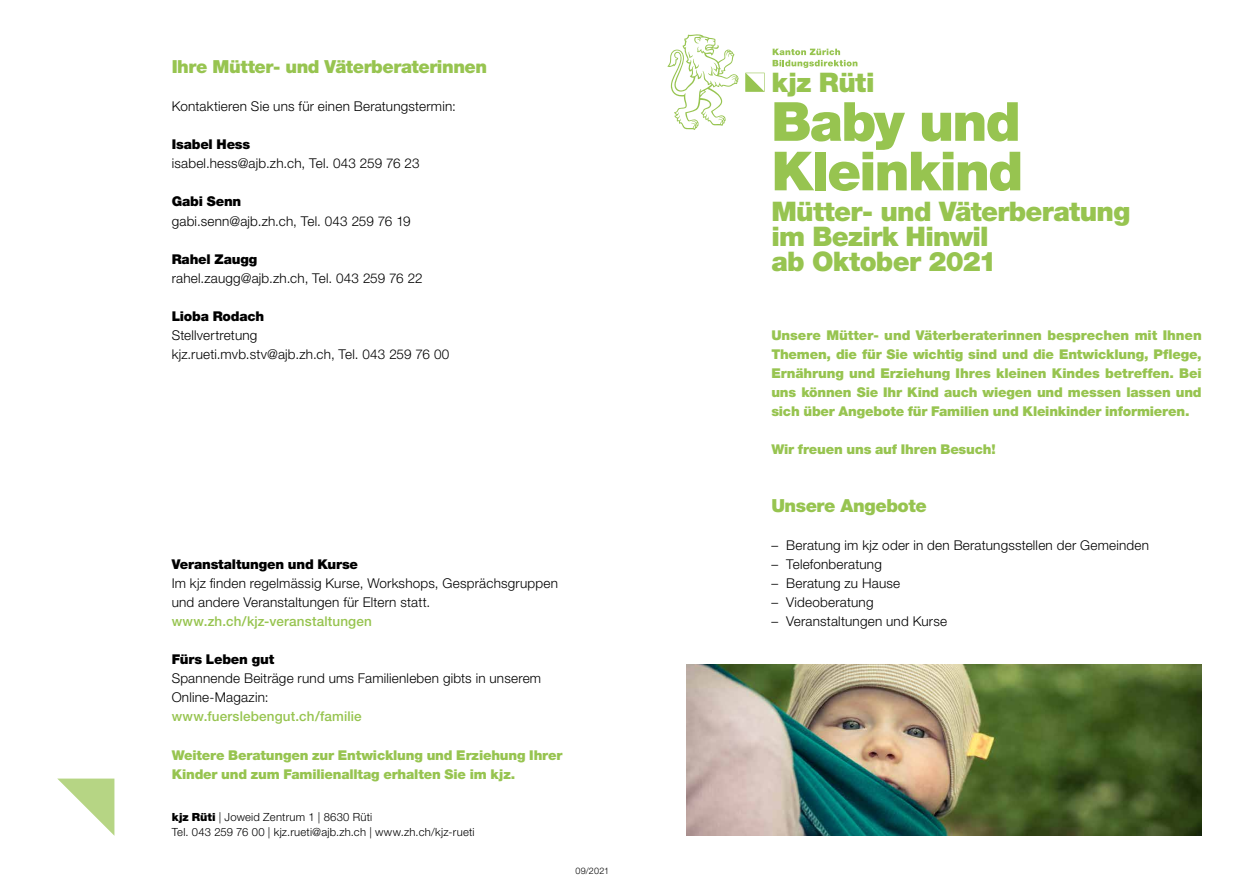
<style>
.page{position:relative;width:1259px;height:893px;background:#fff}
.page>*{position:absolute;margin:0;border:0;box-sizing:border-box;transform-origin:0 0}
.t1{font:900 54px/49.5px "Helvetica Neue LT Pro";letter-spacing:-.03em;color:#97c450}
.t2{font:900 27px/24.8px "Helvetica Neue LT Pro";letter-spacing:-.025em;color:#97c450}
.t3{font:900 18px "Helvetica Neue LT Pro";letter-spacing:-.025em;color:#97c450}
.t4{font:300 13.5px/19px "Helvetica Neue LT Pro";letter-spacing:.015em;color:#000}
.t5{font:900 13.5px/19px "Helvetica Neue LT Pro";letter-spacing:-.015em;color:#97c450}
.t6{font:900 13.5px "Helvetica Neue LT Pro";letter-spacing:-.01em;color:#000}
.t7{font:500 13.5px "Helvetica Neue LT Pro";letter-spacing:.015em;color:#97c450}
.t8{font:300 11.25px/15px "Helvetica Neue LT Pro";letter-spacing:.02em;color:#000}
.t9{font:300 9px "Helvetica Neue LT Pro";letter-spacing:.02em;color:#000}
.s1{font-weight:900}
</style>
<div class="page">
<svg style="left:58px;top:779px;width:56px;height:56px"></svg>
<img style="left:687px;top:664px;width:514px;height:172px">
<svg style="left:772px;top:49px;width:85px;height:19px"></svg>
<svg style="left:745px;top:73px;width:19px;height:19px"></svg>
<svg style="left:667px;top:34px;width:71px;height:96px"></svg>
<h3 class="t3" style="left:172px;top:56px;width:317px">Ihre Mütter- und Väterberaterinnen</h3>
<p class="t4" style="left:172px;top:96px;width:286px">Kontaktieren Sie uns für einen Beratungstermin:</p>
<p class="t6" style="left:172px;top:136px;width:80px">Isabel Hess</p>
<p class="t4" style="left:172px;top:154px;width:249px">isabel.hess@ajb.zh.ch, Tel. 043 259 76 23</p>
<p class="t6" style="left:172px;top:193px;width:71px">Gabi Senn</p>
<p class="t4" style="left:172px;top:211px;width:240px">gabi.senn@ajb.zh.ch, Tel. 043 259 76 19</p>
<p class="t6" style="left:172px;top:251px;width:87px">Rahel Zaugg</p>
<p class="t4" style="left:172px;top:268px;width:253px">rahel.zaugg@ajb.zh.ch, Tel. 043 259 76 22</p>
<p class="t6" style="left:172px;top:308px;width:94px">Lioba Rodach</p>
<p class="t4" style="left:172px;top:325px;width:279px">Stellvertretung<br>kjz.rueti.mvb.stv@ajb.zh.ch, Tel. 043 259 76 00</p>
<p class="t6" style="left:172px;top:556px;width:188px">Veranstaltungen und Kurse</p>
<p class="t4" style="left:172px;top:573px;width:388px">Im kjz finden regelmässig Kurse, Workshops, Gesprächsgruppen und andere Veranstaltungen für Eltern statt.</p>
<p class="t7" style="left:172px;top:613px;width:202px">www.zh.ch/kjz-veranstaltungen</p>
<p class="t6" style="left:172px;top:651px;width:104px">Fürs Leben gut</p>
<p class="t4" style="left:172px;top:669px;width:371px">Spannende Beiträge rund ums Familienleben gibts in unserem<br>Online-Magazin:</p>
<p class="t7" style="left:172px;top:708px;width:191px">www.fuerslebengut.ch/familie</p>
<p class="t5" style="left:172px;top:745px;width:392px">Weitere Beratungen zur Entwicklung und Erziehung Ihrer<br>Kinder und zum Familienalltag erhalten Sie im kjz.</p>
<p class="t8" style="left:172px;top:809px;width:304px"><span class="s1">kjz Rüti</span> | Joweid Zentrum 1 | 8630 Rüti<br>Tel. 043 259 76 00 | kjz.rueti@ajb.zh.ch | www.zh.ch/kjz-rueti</p>
<p class="t9" style="left:575px;top:865px;width:35px">09/2021</p>
<h2 class="t2" style="left:771px;top:70px;width:105px">kjz Rüti</h2>
<h1 class="t1" style="left:771px;top:97px;width:253px">Baby und<br>Kleinkind</h1>
<h2 class="t2" style="left:771px;top:199px;width:361px">Mütter- und Väterberatung im Bezirk Hinwil<br>ab Oktober 2021</h2>
<p class="t5" style="left:771px;top:326px;width:432px;text-align:justify">Unsere Mütter- und Väterberaterinnen besprechen mit Ihnen Themen, die für Sie wichtig sind und die Entwicklung, Pflege, Ernährung und Erziehung Ihres kleinen Kindes betreffen. Bei uns können Sie Ihr Kind auch wiegen und messen lassen und sich über Angebote für Familien und Kleinkinder informieren.</p>
<p class="t5" style="left:771px;top:440px;width:226px">Wir freuen uns auf Ihren Besuch!</p>
<h3 class="t3" style="left:771px;top:494px;width:157px">Unsere Angebote</h3>
<p class="t4" style="left:771px;top:535px;width:379px">– Beratung im kjz oder in den Beratungsstellen der Gemeinden</p>
<p class="t4" style="left:771px;top:554px;width:112px">– Telefonberatung</p>
<p class="t4" style="left:771px;top:573px;width:130px">– Beratung zu Hause</p>
<p class="t4" style="left:771px;top:592px;width:104px">– Videoberatung</p>
<p class="t4" style="left:771px;top:611px;width:177px">– Veranstaltungen und Kurse</p>
</div>
